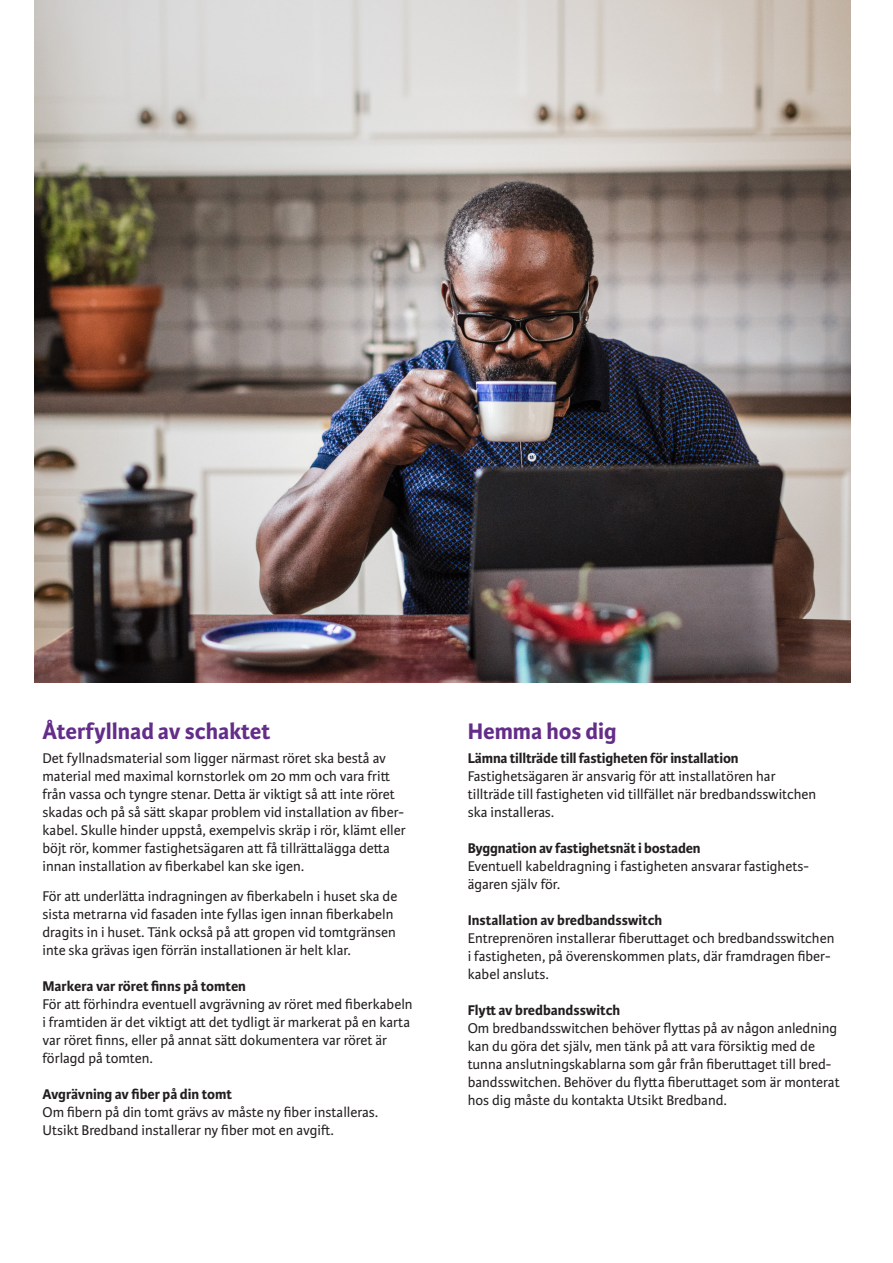
<style>
.page{position:relative;width:893px;height:1263px;background:#fff}
.page>*{position:absolute;margin:0;border:0;box-sizing:border-box;transform-origin:0 0}
.t1{font:700 24px "Karmina Sans";color:#632d89}
.t2{font:15px/18px "Karmina Sans";color:#231f20}
.t3{font:700 15px "Karmina Sans";letter-spacing:-.01em;color:#231f20}
</style>
<div class="page">
<img style="left:34px;top:0;width:816px;height:682px">
<h1 class="t1" style="left:43px;top:717px;width:229px">Återfyllnad av schaktet</h1>
<p class="t2" style="left:43px;top:749px;width:365px">Det fyllnadsmaterial som ligger närmast röret ska bestå av material med maximal kornstorlek om 20 mm och vara fritt från vassa och tyngre stenar. Detta är viktigt så att inte röret skadas och på så sätt skapar problem vid installation av fiber&shy;kabel. Skulle hinder uppstå, exempelvis skräp i rör, klämt eller böjt rör, kommer fastighetsägaren att få tillrättalägga detta innan installation av fiberkabel kan ske igen.</p>
<p class="t2" style="left:43px;top:887px;width:356px">För att underlätta indragningen av fiberkabeln i huset ska de sista metrarna vid fasaden inte fyllas igen innan fiberkabeln dragits in i huset. Tänk också på att gropen vid tomtgränsen inte ska grävas igen förrän installationen är helt klar.</p>
<p class="t3" style="left:43px;top:977px;width:205px">Markera var röret finns på tomten</p>
<p class="t2" style="left:43px;top:995px;width:372px">För att förhindra eventuell avgrävning av röret med fiberkabeln i framtiden är det viktigt att det tydligt är markerat på en karta var röret finns, eller på annat sätt dokumentera var röret är förlagd på tomten.</p>
<p class="t3" style="left:43px;top:1085px;width:191px">Avgrävning av fiber på din tomt</p>
<p class="t2" style="left:43px;top:1103px;width:337px">Om fibern på din tomt grävs av måste ny fiber installeras.<br>Utsikt Bredband installerar ny fiber mot en avgift.</p>
<h1 class="t1" style="left:468px;top:717px;width:150px">Hemma hos dig</h1>
<p class="t3" style="left:468px;top:749px;width:272px">Lämna tillträde till fastigheten för installation</p>
<p class="t2" style="left:468px;top:767px;width:350px">Fastighetsägaren är ansvarig för att installatören har tillträde till fastigheten vid tillfället när bredbandsswitchen ska installeras.</p>
<p class="t3" style="left:468px;top:839px;width:234px">Byggnation av fastighetsnät i bostaden</p>
<p class="t2" style="left:468px;top:857px;width:343px">Eventuell kabeldragning i fastigheten ansvarar fastighets&shy;ägaren själv för.</p>
<p class="t3" style="left:468px;top:911px;width:196px">Installation av bredbandsswitch</p>
<p class="t2" style="left:468px;top:929px;width:368px">Entreprenören installerar fiberuttaget och bredbandsswitchen i fastigheten, på överenskommen plats, där framdragen fiber&shy;kabel ansluts.</p>
<p class="t3" style="left:468px;top:1001px;width:154px">Flytt av bredbandsswitch</p>
<p class="t2" style="left:468px;top:1019px;width:373px">Om bredbandsswitchen behöver flyttas på av någon anledning kan du göra det själv, men tänk på att vara försiktig med de tunna anslutningskablarna som går från fiberuttaget till bred&shy;bandsswitchen. Behöver du flytta fiberuttaget som är monterat hos dig måste du kontakta Utsikt Bredband.</p>
</div>
